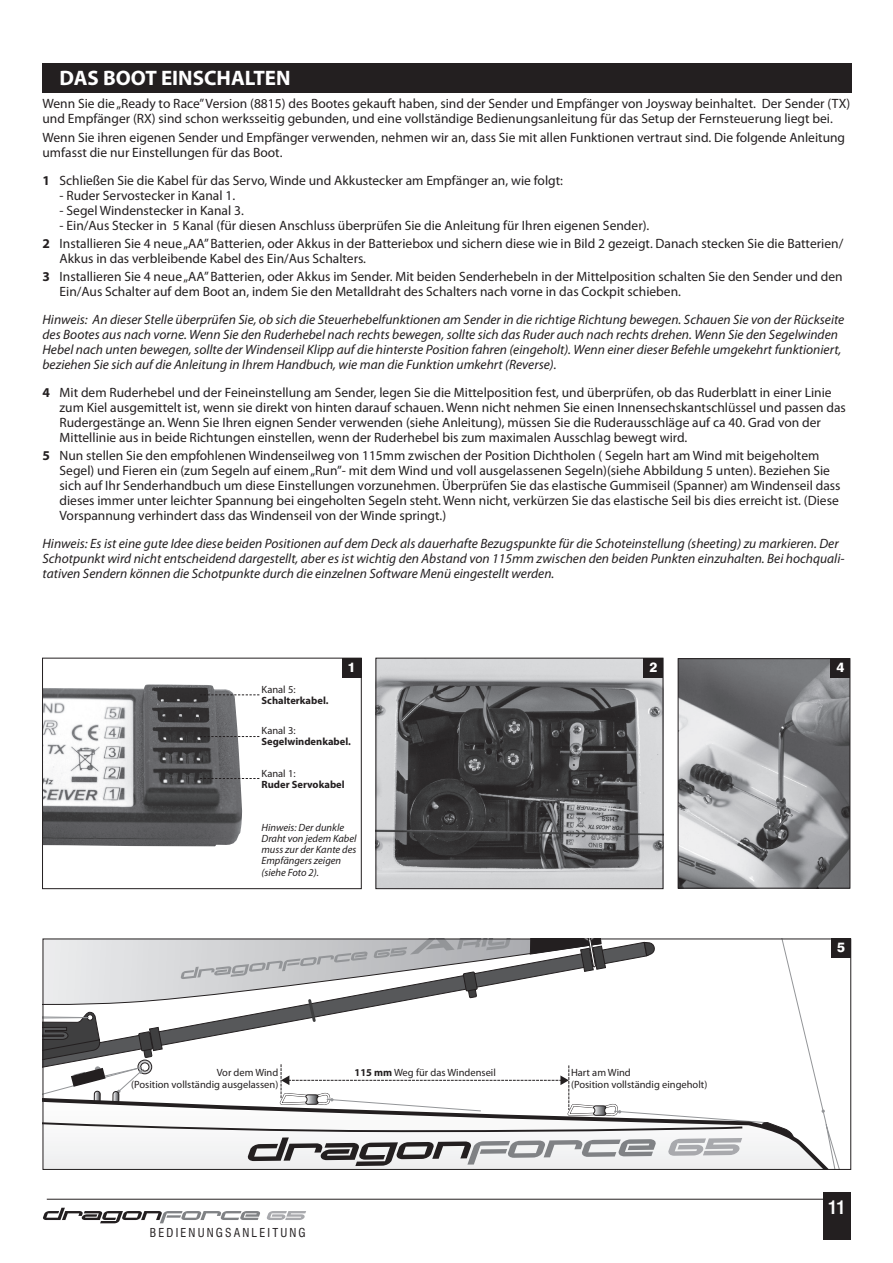
<style>
.page{position:relative;width:893px;height:1263px;background:#fff}
.page>*{position:absolute;margin:0;border:0;box-sizing:border-box;transform-origin:0 0}
.t1{font:700 21px "Myriad Pro";color:#fff}
.t2{font:700 condensed 18px "Swiss 721 BT";color:#fff}
.t3{font:13.5px/15px "Myriad Pro";color:#231f20}
.t4{font:italic 13.5px/15px "Myriad Pro";color:#231f20}
.t5{font:800 13.5px "Swiss 721 BT";color:#fff}
.t6{font:condensed 12px "Swiss 721 BT";letter-spacing:.18em;color:#231f20}
.t7{font:10.5px/12.6px "Myriad Pro";color:#231f20;text-align:right}
.t8{font:italic 10.5px/11.1px "Myriad Pro";color:#231f20}
.t9{font:700 10.5px "Myriad Pro";color:#231f20}
.s1{font-weight:700}
</style>
<div class="page">
<hr style="left:47px;top:1199px;width:781px;height:1px;background:#231f20">
<svg style="left:43px;top:1208px;width:263px;height:15px"></svg>
<div style="left:823px;top:1192px;width:27px;height:47px;background:#231f20"></div>
<div style="left:43px;top:64px;width:809px;height:29px;background:#231f20"></div>
<img style="left:378px;top:660px;width:283px;height:227px">
<div style="left:376px;top:658px;width:287px;height:231px;border:1px solid #231f20"></div>
<img style="left:44px;top:684px;width:198px;height:162px">
<div style="left:42px;top:658px;width:320px;height:231px;border:1px solid #231f20"></div>
<img style="left:680px;top:660px;width:168px;height:226px">
<div style="left:678px;top:658px;width:172px;height:230px;border:1px solid #231f20"></div>
<div style="left:831px;top:938px;width:20px;height:20px;background:#231f20"></div>
<svg style="left:45px;top:940px;width:795px;height:228px"></svg>
<div style="left:43px;top:938px;width:808px;height:232px;border:1px solid #231f20"></div>
<div style="left:342px;top:658px;width:19px;height:20px;background:#231f20"></div>
<div style="left:644px;top:658px;width:19px;height:20px;background:#231f20"></div>
<div style="left:831px;top:658px;width:19px;height:20px;background:#231f20"></div>
<svg style="left:200px;top:694px;width:59px;height:1px"></svg>
<svg style="left:200px;top:736px;width:59px;height:1px"></svg>
<svg style="left:200px;top:778px;width:59px;height:1px"></svg>
<h1 class="t1" style="left:59px;top:64px;width:233px">DAS BOOT EINSCHALTEN</h1>
<p class="t3" style="left:43px;top:96px;width:809px">Wenn Sie die „Ready to Race” Version (8815) des Bootes gekauft haben, sind der Sender und Empfänger von Joysway beinhaltet. Der Sender (TX) und Empfänger (RX) sind schon werksseitig gebunden, und eine vollständige Bedienungsanleitung für das Setup der Fernsteuerung liegt bei.</p>
<p class="t3" style="left:43px;top:130px;width:804px">Wenn Sie ihren eigenen Sender und Empfänger verwenden, nehmen wir an, dass Sie mit allen Funktionen vertraut sind. Die folgende Anleitung umfasst die nur Einstellungen für das Boot.</p>
<p class="t3" style="left:43px;top:172px;width:522px"><span class="s1">1</span> Schließen Sie die Kabel für das Servo, Winde und Akkustecker am Empfänger an, wie folgt:</p>
<p class="t3" style="left:60px;top:187px;width:177px">- Ruder Servostecker in Kanal 1.</p>
<p class="t3" style="left:60px;top:202px;width:186px">- Segel Windenstecker in Kanal 3.</p>
<p class="t3" style="left:43px;top:216px;width:802px;line-height:18.5px;text-indent:17px">- Ein/Aus Stecker in 5 Kanal (für diesen Anschluss überprüfen Sie die Anleitung für Ihren eigenen Sender).<br><span class="s1">2</span> Installieren Sie 4 neue „AA” Batterien, oder Akkus in der Batteriebox und sichern diese wie in Bild 2 gezeigt. Danach stecken Sie die Batterien/</p>
<p class="t3" style="left:43px;top:249px;width:802px;line-height:18.5px;text-indent:17px">Akkus in das verbleibende Kabel des Ein/Aus Schalters.<br><span class="s1">3</span> Installieren Sie 4 neue „AA” Batterien, oder Akkus im Sender. Mit beiden Senderhebeln in der Mittelposition schalten Sie den Sender und den</p>
<p class="t3" style="left:60px;top:284px;width:623px">Ein/Aus Schalter auf dem Boot an, indem Sie den Metalldraht des Schalters nach vorne in das Cockpit schieben.</p>
<p class="t4" style="left:43px;top:312px;width:803px">Hinweis: An dieser Stelle überprüfen Sie, ob sich die Steuerhebelfunktionen am Sender in die richtige Richtung bewegen. Schauen Sie von der Rückseite des Bootes aus nach vorne. Wenn Sie den Ruderhebel nach rechts bewegen, sollte sich das Ruder auch nach rechts drehen. Wenn Sie den Segelwinden Hebel nach unten bewegen, sollte der Windenseil Klipp auf die hinterste Position fahren (eingeholt). Wenn einer dieser Befehle umgekehrt funktioniert, beziehen Sie sich auf die Anleitung in Ihrem Handbuch, wie man die Funktion umkehrt (Reverse).</p>
<p class="t3" style="left:60px;top:385px;width:788px;text-indent:-17px"><span class="s1">4</span> Mit dem Ruderhebel und der Feineinstellung am Sender, legen Sie die Mittelposition fest, und überprüfen, ob das Ruderblatt in einer Linie zum Kiel ausgemittelt ist, wenn sie direkt von hinten darauf schauen. Wenn nicht nehmen Sie einen Innensechskantschlüssel und passen das Rudergestänge an. Wenn Sie Ihren eignen Sender verwenden (siehe Anleitung), müssen Sie die Ruderausschläge auf ca 40. Grad von der Mittellinie aus in beide Richtungen einstellen, wenn der Ruderhebel bis zum maximalen Ausschlag bewegt wird.</p>
<p class="t3" style="left:60px;top:448px;width:782px;text-indent:-17px"><span class="s1">5</span> Nun stellen Sie den empfohlenen Windenseilweg von 115mm zwischen der Position Dichtholen ( Segeln hart am Wind mit beigeholtem Segel) und Fieren ein (zum Segeln auf einem „Run”- mit dem Wind und voll ausgelassenen Segeln)(siehe Abbildung 5 unten). Beziehen Sie sich auf Ihr Senderhandbuch um diese Einstellungen vorzunehmen. Überprüfen Sie das elastische Gummiseil (Spanner) am Windenseil dass dieses immer unter leichter Spannung bei eingeholten Segeln steht. Wenn nicht, verkürzen Sie das elastische Seil bis dies erreicht ist. (Diese Vorspannung verhindert dass das Windenseil von der Winde springt.)</p>
<p class="t4" style="left:43px;top:536px;width:804px">Hinweis: Es ist eine gute Idee diese beiden Positionen auf dem Deck als dauerhafte Bezugspunkte für die Schoteinstellung (sheeting) zu markieren. Der<br>Schotpunkt wird nicht entscheidend dargestellt, aber es ist wichtig den Abstand von 115mm zwischen den beiden Punkten einzuhalten. Bei hochquali&shy;tativen Sendern können die Schotpunkte durch die einzelnen Software Menü eingestellt werden.</p>
<p class="t5" style="left:348px;top:659px;width:9px">1</p>
<p class="t5" style="left:649px;top:659px;width:9px">2</p>
<p class="t5" style="left:836px;top:659px;width:9px">4</p>
<p class="t7" style="left:261px;top:682px;width:36px">Kanal 5:</p>
<p class="t9" style="left:261px;top:693px;width:69px">Schalterkabel.</p>
<p class="t7" style="left:261px;top:724px;width:36px">Kanal 3:</p>
<p class="t9" style="left:261px;top:735px;width:91px">Segelwindenkabel.</p>
<p class="t7" style="left:261px;top:766px;width:36px">Kanal 1:</p>
<p class="t9" style="left:261px;top:777px;width:85px">Ruder Servokabel</p>
<p class="t8" style="left:261px;top:822px;width:97px">Hinweis: Der dunkle<br>Draht von jedem Kabel muss zur der Kante des<br>Empfängers zeigen (siehe Foto 2).</p>
<p class="t7" style="left:131px;top:1066px;width:149px">Vor dem Wind<br>(Position vollständig ausgelassen)</p>
<p class="t7" style="left:355px;top:1066px;width:143px"><span class="s1">115 mm</span> Weg für das Windenseil</p>
<p class="t7" style="left:571px;top:1066px;width:138px;text-align:left">Hart am Wind<br>(Position vollständig eingeholt)</p>
<p class="t6" style="left:150px;top:1225px;width:157px">BEDIENUNGSANLEITUNG</p>
<p class="t5" style="left:837px;top:939px;width:9px">5</p>
<h2 class="t2" style="left:828px;top:1196px;width:19px">11</h2>
</div>
